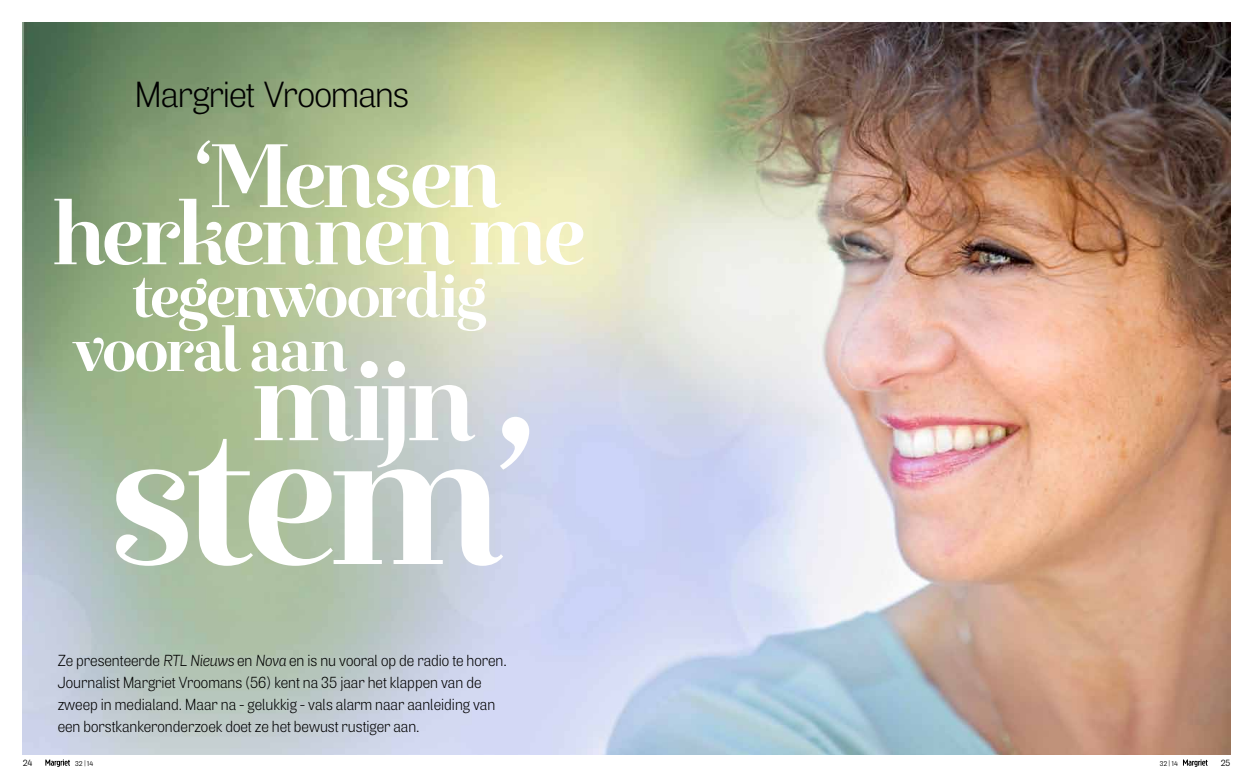
<style>
.page{position:relative;width:1253px;height:777px;background:#fff}
.page>*{position:absolute;margin:0;border:0;box-sizing:border-box;transform-origin:0 0}
.t1{font:700 201.1px "Exquise FY";color:#fff}
.t2{font:700 117.2px "Exquise FY";color:#fff}
.t3{font:700 90px "Exquise FY";letter-spacing:-.05em;color:#fff}
.t4{font:700 63px/54.1px "Exquise FY";letter-spacing:-.05em;color:#fff}
.t5{font:300 36.3px "Air";letter-spacing:-.025em;color:#000}
.t6{font:300 16px/22px "Air";color:#000;scale:.95 1}
.t7{font:9px "Air";color:#000}
.t8{font:7px "Air";color:#000}
.s1{font-style:italic}
.s2{font-size:6.5px}
</style>
<div class="page">
<img style="left:23px;top:22px;width:1207px;height:732px">
<svg style="left:45px;top:759px;width:25px;height:8px"></svg>
<svg style="left:1183px;top:759px;width:25px;height:8px"></svg>
<h3 class="t5" style="left:135px;top:72px;width:276px">Margriet Vroomans</h3>
<h3 class="t3" style="left:193px;top:120px;width:311px">‘Mensen</h3>
<h3 class="t3" style="left:52px;top:177px;width:536px">herkennen me</h3>
<h3 class="t4" style="left:75px;top:267px;width:414px;text-indent:57px">tegenwoordig vooral aan</h3>
<h2 class="t2" style="left:251px;top:327px;width:228px">mijn</h2>
<h1 class="t1" style="left:108px;top:370px;width:432px">stem’</h1>
<p class="t6" style="left:58px;top:650px;width:474px">Ze presenteerde <span class="s1">RTL Nieuws</span> en <span class="s1">Nova</span> en is nu vooral op de radio te horen.<br>Journalist Margriet Vroomans (56) kent na 35 jaar het klappen van de zweep in medialand. Maar na - gelukkig - vals alarm naar aanleiding van een borstkankeronderzoek doet ze het bewust rustiger aan.</p>
<p class="t7" style="left:23px;top:757px;width:11px">24</p>
<p class="t8" style="left:75px;top:759px;width:20px">32 <span class="s2">|</span>14</p>
<p class="t8" style="left:1160px;top:759px;width:20px">32 <span class="s2">|</span>14</p>
<p class="t7" style="left:1221px;top:757px;width:11px">25</p>
</div>
